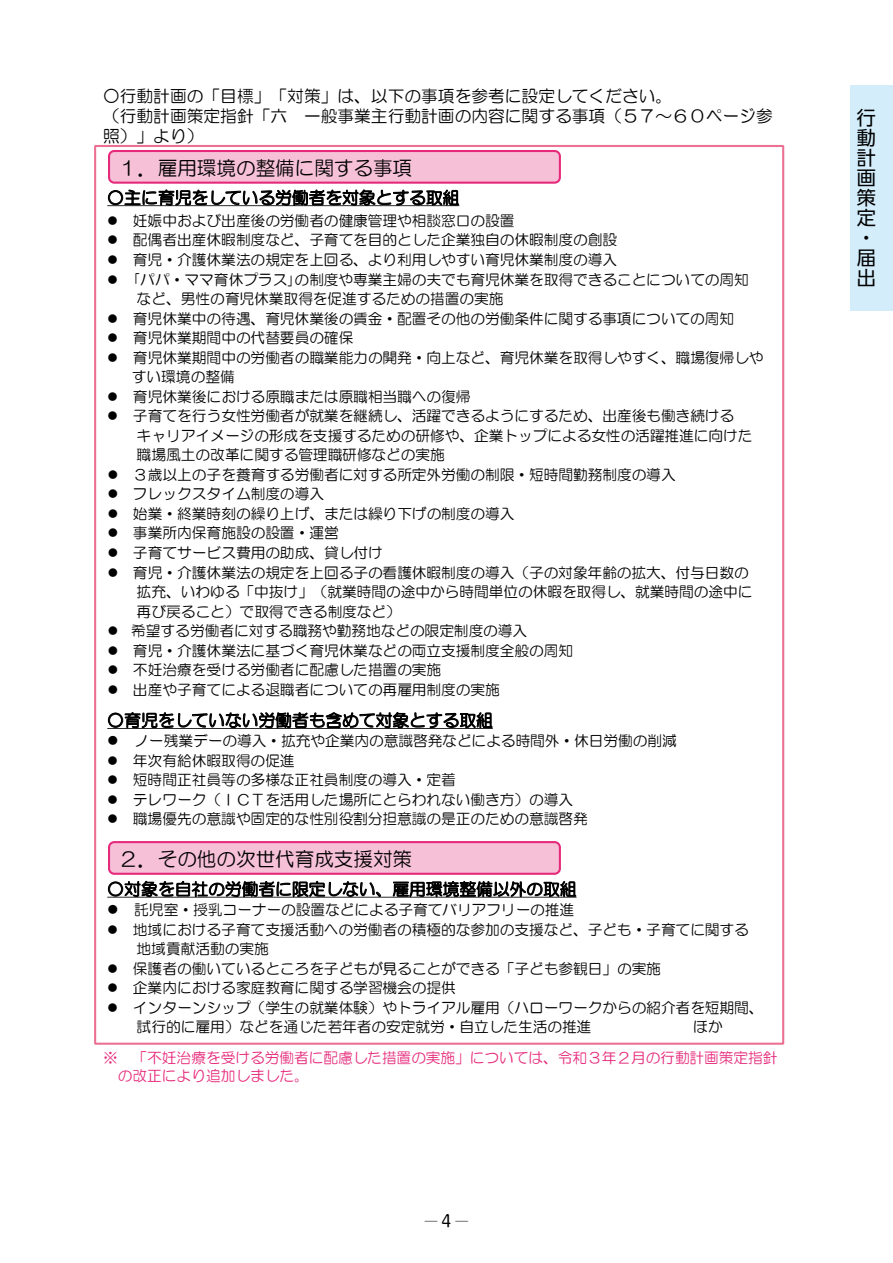
<style>
.page{position:relative;width:893px;height:1263px;background:#fff}
.page>*{position:absolute;margin:0;border:0;box-sizing:border-box;transform-origin:0 0}
.t1{font:19.65px "HG Maru Gothic MPRO";color:#000}
.t2{font:19.2px/20.1px "UD Shin Go Pro";color:#000}
.t3{font:16.8px/20.1px "HG Maru Gothic MPRO";color:#000}
.t4{font:14.7px/19.6px "HG Maru Gothic MPRO";color:#000}
.t5{font:14.7px/17.5px "HG Maru Gothic MPRO";color:#e62a7b}
.t6{font:12.75px "Shin M Go Pro";color:#000}
.s1{font-size:15.9px}
</style>
<div class="page">
<svg style="left:107px;top:189px;width:352px;height:18px"></svg>
<svg style="left:107px;top:712px;width:386px;height:17px"></svg>
<svg style="left:107px;top:880px;width:469px;height:18px"></svg>
<div style="left:109px;top:842px;width:451px;height:32px;background:#f6c0d6;border-radius:5px"></div>
<div style="left:108px;top:841px;width:453px;height:34px;border:2px solid #e62a7b;border-radius:5px"></div>
<div style="left:109px;top:151px;width:451px;height:32px;background:#f6c0d6;border-radius:5px"></div>
<div style="left:108px;top:150px;width:453px;height:34px;border:2px solid #e62a7b;border-radius:5px"></div>
<div style="left:850px;top:85px;width:43px;height:225px;background:#d3edfb"></div>
<p class="t3" style="left:103px;top:85px;width:671px">○行動計画の「目標」「対策」は、以下の事項を参考に設定してください。<br>（行動計画策定指針「六 一般事業主行動計画の内容に関する事項（５７～６０ページ参照）」より）</p>
<h1 class="t1" style="left:119px;top:158px;width:295px">１．雇用環境の整備に関する事項</h1>
<p class="t3" style="left:107px;top:187px;width:354px">○主に育児をしている労働者を対象とする取組</p>
<p class="t4" style="left:107px;top:211px;width:409px">● 妊娠中および出産後の労働者の健康管理や相談窓口の設置</p>
<p class="t4" style="left:107px;top:230px;width:511px">● 配偶者出産休暇制度など、子育てを目的とした企業独自の休暇制度の創設</p>
<p class="t4" style="left:107px;top:250px;width:511px">● 育児・介護休業法の規定を上回る、より利用しやすい育児休業制度の導入</p>
<p class="t4" style="left:137px;top:269px;width:614px;text-indent:-29px">● ｢パパ・ママ育休プラス｣の制度や専業主婦の夫でも育児休業を取得できることについての周知など、男性の育児休業取得を促進するための措置の実施</p>
<p class="t4" style="left:107px;top:308px;width:629px">● 育児休業中の待遇、育児休業後の賃金・配置その他の労働条件に関する事項についての周知</p>
<p class="t4" style="left:107px;top:328px;width:248px">● 育児休業期間中の代替要員の確保</p>
<p class="t4" style="left:132px;top:347px;width:633px;text-indent:-24px">● 育児休業期間中の労働者の職業能力の開発・向上など、育児休業を取得しやすく、職場復帰しやすい環境の整備</p>
<p class="t4" style="left:107px;top:387px;width:365px">● 育児休業後における原職または原職相当職への復帰</p>
<p class="t4" style="left:137px;top:406px;width:617px;text-indent:-29px">● 子育てを行う女性労働者が就業を継続し、活躍できるようにするため、出産後も働き続けるキャリアイメージの形成を支援するための研修や、企業トップによる女性の活躍推進に向けた職場風土の改革に関する管理職研修などの実施</p>
<p class="t4" style="left:107px;top:465px;width:570px">● ３歳以上の子を養育する労働者に対する所定外労働の制限・短時間勤務制度の導入</p>
<p class="t4" style="left:107px;top:484px;width:218px">● フレックスタイム制度の導入</p>
<p class="t4" style="left:107px;top:504px;width:409px">● 始業・終業時刻の繰り上げ、または繰り下げの制度の導入</p>
<p class="t4" style="left:107px;top:523px;width:233px">● 事業所内保育施設の設置・運営</p>
<p class="t4" style="left:107px;top:543px;width:277px">● 子育てサービス費用の助成、貸し付け</p>
<p class="t4" style="left:137px;top:562px;width:617px;text-indent:-29px">● 育児・介護休業法の規定を上回る子の看護休暇制度の導入（子の対象年齢の拡大、付与日数の拡充、いわゆる「中抜け」（就業時間の途中から時間単位の休暇を取得し、就業時間の途中に再び戻ること）で取得できる制度など）</p>
<p class="t4" style="left:107px;top:621px;width:421px">● 希望する労働者に対する職務や勤務地などの限定制度の導入</p>
<p class="t4" style="left:107px;top:640px;width:467px">● 育児・介護休業法に基づく育児休業などの両立支援制度全般の周知</p>
<p class="t4" style="left:107px;top:660px;width:336px">● 不妊治療を受ける労働者に配慮した措置の実施</p>
<p class="t4" style="left:107px;top:680px;width:394px">● 出産や子育てによる退職者についての再雇用制度の実施</p>
<p class="t3" style="left:107px;top:710px;width:387px">○育児をしていない労働者も含めて対象とする取組</p>
<p class="t4" style="left:107px;top:731px;width:571px">● ノー残業デーの導入・拡充や企業内の意識啓発などによる時間外・休日労働の削減</p>
<p class="t4" style="left:107px;top:751px;width:189px">● 年次有給休暇取得の促進</p>
<p class="t4" style="left:107px;top:770px;width:350px">● 短時間正社員等の多様な正社員制度の導入・定着</p>
<p class="t4" style="left:107px;top:790px;width:467px">● テレワーク（ＩＣＴを活用した場所にとらわれない働き方）の導入</p>
<p class="t4" style="left:107px;top:809px;width:482px">● 職場優先の意識や固定的な性別役割分担意識の是正のための意識啓発</p>
<h1 class="t1" style="left:119px;top:849px;width:295px">２．その他の次世代育成支援対策</h1>
<p class="t3" style="left:107px;top:879px;width:471px">○対象を自社の労働者に限定しない、雇用環境整備以外の取組</p>
<p class="t4" style="left:107px;top:900px;width:468px">● 託児室・授乳コーナーの設置などによる子育てバリアフリーの推進</p>
<p class="t4" style="left:137px;top:919px;width:614px;text-indent:-29px">● 地域における子育て支援活動への労働者の積極的な参加の支援など、子ども・子育てに関する地域貢献活動の実施</p>
<p class="t4" style="left:107px;top:958px;width:555px">● 保護者の働いているところを子どもが見ることができる「子ども参観日」の実施</p>
<p class="t4" style="left:107px;top:978px;width:350px">● 企業内における家庭教育に関する学習機会の提供</p>
<p class="t4" style="left:137px;top:998px;width:628px;text-indent:-29px">● インターンシップ（学生の就業体験）やトライアル雇用（ハローワークからの紹介者を短期間、試行的に雇用）などを通じた若年者の安定就労・自立した生活の推進</p>
<p class="t4" style="left:693px;top:1017px;width:31px">ほか</p>
<p class="t5" style="left:118px;top:1049px;width:661px;text-indent:-15px">※ 「不妊治療を受ける労働者に配慮した措置の実施」については、令和３年２月の行動計画策定指針の改正により追加しました。</p>
<p class="t6" style="left:425px;top:1211px;width:45px">─ <span class="s1">4</span> ─</p>
<h2 class="t2" style="left:857px;top:107px;width:20px">行動計画策定・届出</h2>
</div>
